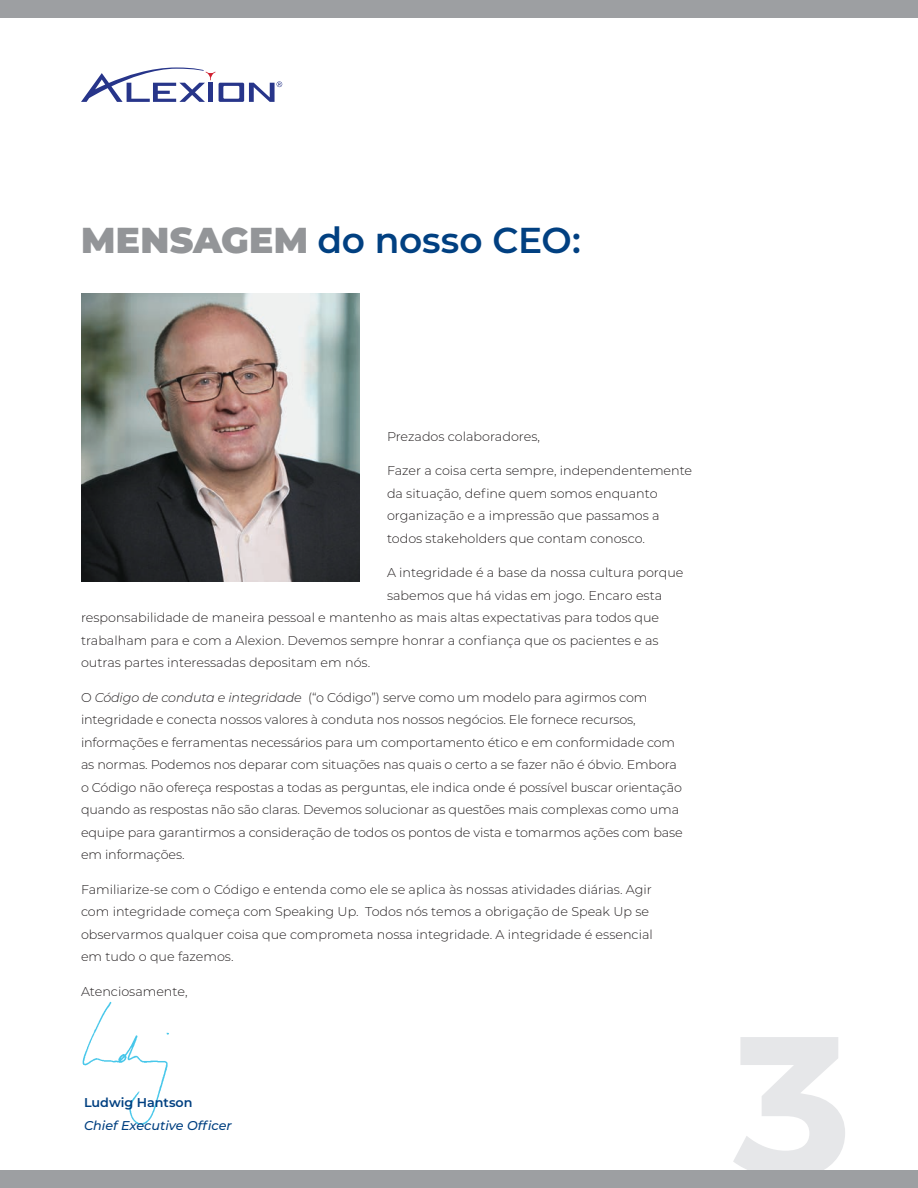
<style>
.page{position:relative;width:918px;height:1188px;background:#fff}
.page>*{position:absolute;margin:0;border:0;box-sizing:border-box;transform-origin:0 0}
.t1{font:700 199.8px "Montserrat";color:#e6e7e9}
.tni{font:600 36px "Montserrat";letter-spacing:-.01em;color:#014081}
.t2{font:300 12.75px/22.5px "Montserrat";letter-spacing:-.01em;color:#231f20}
.t3{font:italic 500 12.75px/23.2px "Montserrat";color:#014081}
.s1{font-weight:900;color:#939598}
.s2{font-style:italic}
.s3{font-weight:600;font-style:normal}
</style>
<div class="page">
<img style="left:82px;top:1001px;width:87px;height:124px">
<img style="left:81px;top:293px;width:279px;height:288px">
<div style="left:0;top:0;width:918px;height:18px;background:#9d9fa2"></div>
<div style="left:0;top:1170px;width:918px;height:18px;background:#9d9fa2"></div>
<svg style="left:81px;top:68px;width:201px;height:34px"></svg>
<p class="tni" style="left:81px;top:215px;width:501px"><span class="s1">MENSAGEM</span> do nosso CEO:</p>
<p class="t2" style="left:387px;top:425px;width:155px">Prezados colaboradores,</p>
<p class="t2" style="left:387px;top:459px;width:307px">Fazer a coisa certa sempre, independentemente da situação, define quem somos enquanto organização e a impressão que passamos a todos stakeholders que contam conosco.</p>
<p class="t2" style="left:387px;top:561px;width:298px">A integridade é a base da nossa cultura porque</p>
<p class="t2" style="left:387px;top:584px;width:277px">sabemos que há vidas em jogo. Encaro esta</p>
<p class="t2" style="left:81px;top:606px;width:580px">responsabilidade de maneira pessoal e mantenho as mais altas expectativas para todos que</p>
<p class="t2" style="left:81px;top:629px;width:579px">trabalham para e com a Alexion. Devemos sempre honrar a confiança que os pacientes e as</p>
<p class="t2" style="left:81px;top:651px;width:291px">outras partes interessadas depositam em nós.</p>
<p class="t2" style="left:81px;top:686px;width:603px">O <span class="s2">Código de conduta e integridade</span> (“o Código”) serve como um modelo para agirmos com integridade e conecta nossos valores à conduta nos nossos negócios. Ele fornece recursos, informações e ferramentas necessários para um comportamento ético e em conformidade com as normas. Podemos nos deparar com situações nas quais o certo a se fazer não é óbvio. Embora o Código não ofereça respostas a todas as perguntas, ele indica onde é possível buscar orientação quando as respostas não são claras. Devemos solucionar as questões mais complexas como uma equipe para garantirmos a consideração de todos os pontos de vista e tomarmos ações com base em informações.</p>
<p class="t2" style="left:81px;top:878px;width:573px">Familiarize-se com o Código e entenda como ele se aplica às nossas atividades diárias. Agir com integridade começa com Speaking Up. Todos nós temos a obrigação de Speak Up se observarmos qualquer coisa que comprometa nossa integridade. A integridade é essencial em tudo o que fazemos.</p>
<p class="t2" style="left:81px;top:980px;width:108px">Atenciosamente,</p>
<p class="t3" style="left:84px;top:1090px;width:149px"><span class="s3">Ludwig Hantson<br></span>Chief Executive Officer</p>
<p class="t1" style="left:731px;top:946px;width:122px">3</p>
</div>
